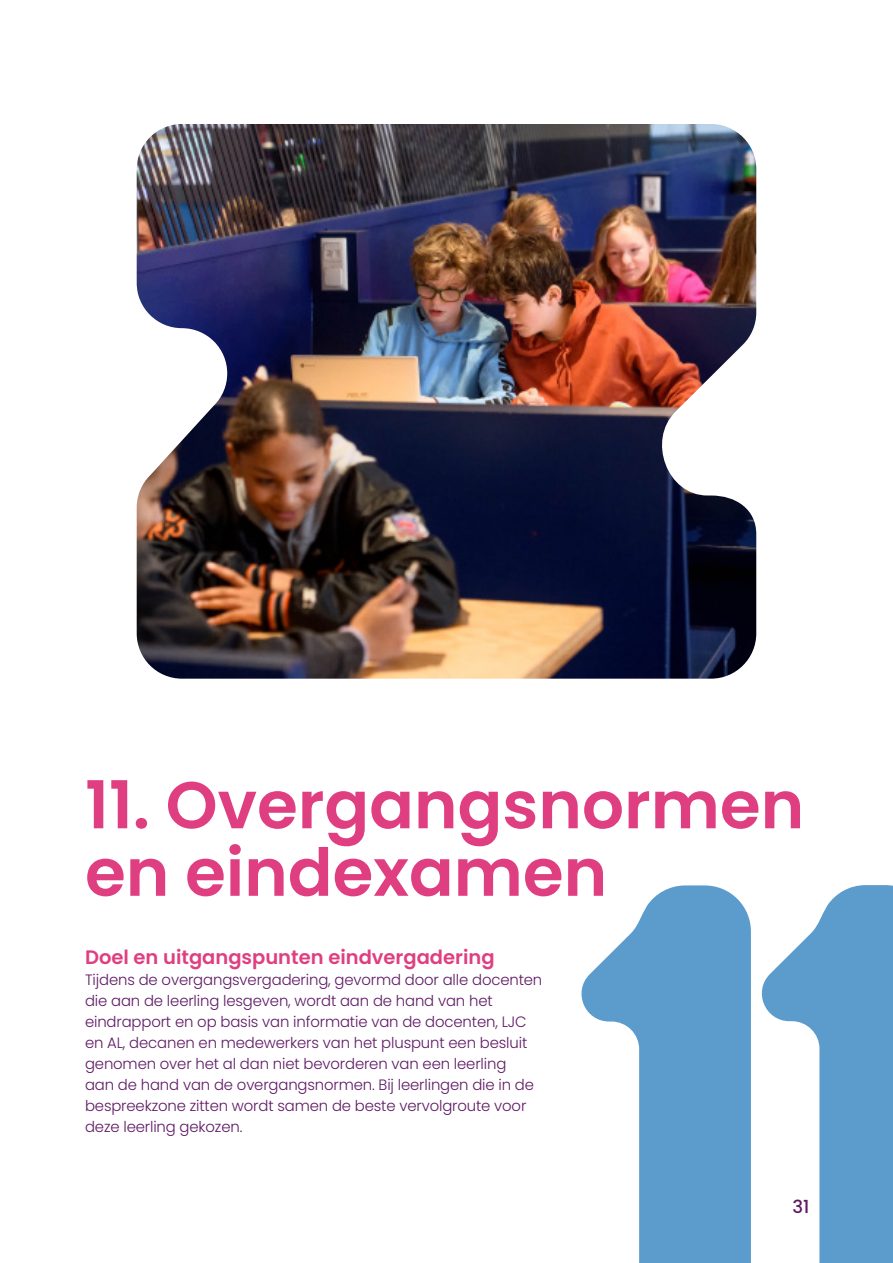
<style>
.page{position:relative;width:893px;height:1263px;background:#fff}
.page>*{position:absolute;margin:0;border:0;box-sizing:border-box;transform-origin:0 0}
.t1{font:600 66px/67.5px "Poppins";color:#df3f81}
.Kopje{font:600 19.5px "Poppins";color:#df3f81}
.t2{font:500 18px "Poppins";color:#5e1964}
.t3{font:300 15px/21px "Poppins";letter-spacing:-.01em;color:#5e1964}
</style>
<div class="page">
<svg style="left:581px;top:885px;width:170px;height:378px;fill:#5c9ccd"></svg>
<svg style="left:761px;top:885px;width:132px;height:378px;fill:#5c9ccd"></svg>
<img style="left:137px;top:124px;width:619px;height:555px">
<p class="t1" style="left:85px;top:772px;width:721px">11. Overgangsnormen en eindexamen</p>
<p class="Kopje" style="left:85px;top:946px;width:411px">Doel en uitgangspunten eindvergadering</p>
<p class="t3" style="left:85px;top:969px;width:459px">Tijdens de overgangsvergadering, gevormd door alle docenten die aan de leerling lesgeven, wordt aan de hand van het eindrapport en op basis van informatie van de docenten, LJC en AL, decanen en medewerkers van het pluspunt een besluit genomen over het al dan niet bevorderen van een leerling<br>aan de hand van de overgangsnormen. Bij leerlingen die in de bespreekzone zitten wordt samen de beste vervolgroute voor deze leerling gekozen.</p>
<p class="t2" style="left:792px;top:1196px;width:18px">31</p>
</div>
